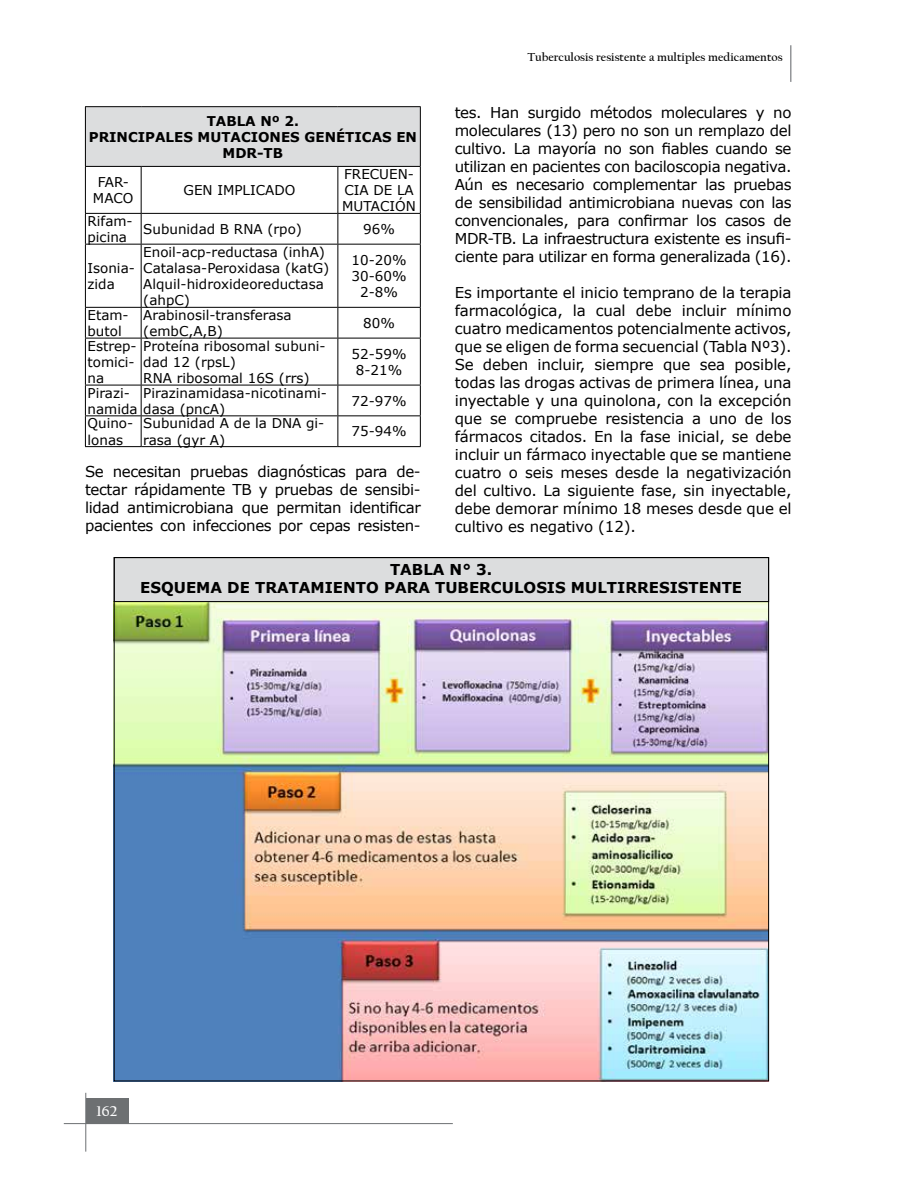
<style>
.page{position:relative;width:918px;height:1188px;background:#fff}
.page>*{position:absolute;margin:0;border:0;box-sizing:border-box;transform-origin:0 0}
.t1{font:15px/18px "Verdana";letter-spacing:-.025em;color:#000;text-align:justify}
.t2{font:700 15px/18px "Verdana";color:#000;text-align:center}
.t3{font:700 15px "Californian FB";color:#fff}
.t4{font:13.5px/16.2px "Verdana";color:#000}
.t5{font:700 13.5px/16.2px "Verdana";color:#000;text-align:center}
.t6{font:700 12px "Californian FB";color:#000}
</style>
<div class="page">
<hr style="left:64px;top:1123px;width:389px;height:1px;background:#6d7072">
<div style="left:86px;top:1098px;width:43px;height:26px;background:#6d7072"></div>
<hr style="left:85px;top:1093px;width:1px;height:59px;background:#6d7072">
<hr style="left:790px;top:45px;width:2px;height:37px;background:#939598">
<img style="left:116px;top:602px;width:651px;height:477px">
<div style="left:114px;top:558px;width:655px;height:44px;background:#dcddde"></div>
<div style="left:114px;top:557px;width:655px;height:45px;border:1px solid #000"></div>
<div style="left:85px;top:107px;width:335px;height:59px;background:#dcddde"></div>
<hr style="left:85px;top:106px;width:56px;height:1px;background:#000">
<hr style="left:141px;top:106px;width:197px;height:1px;background:#000">
<hr style="left:338px;top:106px;width:83px;height:1px;background:#000">
<hr style="left:85px;top:166px;width:56px;height:1px;background:#000">
<hr style="left:141px;top:166px;width:197px;height:1px;background:#000">
<hr style="left:338px;top:166px;width:83px;height:1px;background:#000">
<hr style="left:85px;top:213px;width:56px;height:1px;background:#000">
<hr style="left:141px;top:213px;width:197px;height:1px;background:#000">
<hr style="left:338px;top:213px;width:83px;height:1px;background:#000">
<hr style="left:85px;top:244px;width:56px;height:1px;background:#000">
<hr style="left:141px;top:244px;width:197px;height:1px;background:#000">
<hr style="left:338px;top:244px;width:83px;height:1px;background:#000">
<hr style="left:85px;top:307px;width:56px;height:1px;background:#000">
<hr style="left:141px;top:307px;width:197px;height:1px;background:#000">
<hr style="left:338px;top:307px;width:83px;height:1px;background:#000">
<hr style="left:85px;top:338px;width:56px;height:1px;background:#000">
<hr style="left:141px;top:338px;width:197px;height:1px;background:#000">
<hr style="left:338px;top:338px;width:83px;height:1px;background:#000">
<hr style="left:85px;top:385px;width:56px;height:1px;background:#000">
<hr style="left:141px;top:385px;width:197px;height:1px;background:#000">
<hr style="left:338px;top:385px;width:83px;height:1px;background:#000">
<hr style="left:85px;top:415px;width:56px;height:1px;background:#000">
<hr style="left:141px;top:415px;width:197px;height:1px;background:#000">
<hr style="left:338px;top:415px;width:83px;height:1px;background:#000">
<hr style="left:85px;top:446px;width:56px;height:1px;background:#000">
<hr style="left:141px;top:446px;width:197px;height:1px;background:#000">
<hr style="left:338px;top:446px;width:83px;height:1px;background:#000">
<hr style="left:85px;top:107px;width:1px;height:59px;background:#000">
<hr style="left:85px;top:167px;width:1px;height:46px;background:#000">
<hr style="left:85px;top:214px;width:1px;height:30px;background:#000">
<hr style="left:85px;top:245px;width:1px;height:62px;background:#000">
<hr style="left:85px;top:308px;width:1px;height:30px;background:#000">
<hr style="left:85px;top:338px;width:1px;height:47px;background:#000">
<hr style="left:85px;top:385px;width:1px;height:30px;background:#000">
<hr style="left:85px;top:416px;width:1px;height:30px;background:#000">
<hr style="left:420px;top:107px;width:1px;height:59px;background:#000">
<hr style="left:141px;top:167px;width:1px;height:46px;background:#000">
<hr style="left:337px;top:167px;width:1px;height:46px;background:#000">
<hr style="left:420px;top:167px;width:1px;height:46px;background:#000">
<hr style="left:141px;top:214px;width:1px;height:30px;background:#000">
<hr style="left:337px;top:214px;width:1px;height:30px;background:#000">
<hr style="left:420px;top:214px;width:1px;height:30px;background:#000">
<hr style="left:141px;top:245px;width:1px;height:62px;background:#000">
<hr style="left:337px;top:245px;width:1px;height:62px;background:#000">
<hr style="left:420px;top:245px;width:1px;height:62px;background:#000">
<hr style="left:141px;top:308px;width:1px;height:30px;background:#000">
<hr style="left:337px;top:308px;width:1px;height:30px;background:#000">
<hr style="left:420px;top:308px;width:1px;height:30px;background:#000">
<hr style="left:141px;top:338px;width:1px;height:47px;background:#000">
<hr style="left:337px;top:338px;width:1px;height:47px;background:#000">
<hr style="left:420px;top:338px;width:1px;height:47px;background:#000">
<hr style="left:141px;top:385px;width:1px;height:30px;background:#000">
<hr style="left:337px;top:385px;width:1px;height:30px;background:#000">
<hr style="left:420px;top:385px;width:1px;height:30px;background:#000">
<hr style="left:141px;top:416px;width:1px;height:30px;background:#000">
<hr style="left:337px;top:416px;width:1px;height:30px;background:#000">
<hr style="left:420px;top:416px;width:1px;height:30px;background:#000">
<p class="t6" style="left:528px;top:50px;width:257px">Tuberculosis resistente a multiples medicamentos</p>
<p class="t1" style="left:455px;top:103px;width:338px">tes. Han surgido métodos moleculares y no moleculares (13) pero no son un remplazo del cultivo. La mayoría no son fiables cuando se utilizan en pacientes con baciloscopia negativa.<br>Aún es necesario complementar las pruebas de sensibilidad antimicrobiana nuevas con las convencionales, para confirmar los casos de MDR-TB. La infraestructura existente es insufi&shy;ciente para utilizar en forma generalizada (16).</p>
<p class="t1" style="left:455px;top:283px;width:338px">Es importante el inicio temprano de la terapia farmacológica, la cual debe incluir mínimo cuatro medicamentos potencialmente activos, que se eligen de forma secuencial (Tabla Nº3).<br>Se deben incluir, siempre que sea posible, todas las drogas activas de primera línea, una inyectable y una quinolona, con la excepción que se compruebe resistencia a uno de los fármacos citados. En la fase inicial, se debe incluir un fármaco inyectable que se mantiene cuatro o seis meses desde la negativización del cultivo. La siguiente fase, sin inyectable, debe demorar mínimo 18 meses desde que el cultivo es negativo (12).</p>
<p class="t2" style="left:140px;top:560px;width:603px">TABLA N° 3.<br>ESQUEMA DE TRATAMIENTO PARA TUBERCULOSIS MULTIRRESISTENTE</p>
<p class="t5" style="left:89px;top:112px;width:330px">TABLA Nº 2.<br>PRINCIPALES MUTACIONES GENÉTICAS EN<br>MDR-TB</p>
<p class="t4" style="left:93px;top:174px;width:42px;text-align:center">FAR-<br>MACO</p>
<p class="t4" style="left:184px;top:182px;width:113px">GEN IMPLICADO</p>
<p class="t4" style="left:342px;top:165px;width:75px">FRECUEN-<br>CIA DE LA<br>MUTACIÓN</p>
<p class="t4" style="left:88px;top:212px;width:47px">Rifam&shy;picina</p>
<p class="t4" style="left:143px;top:220px;width:160px">Subunidad B RNA (rpo)</p>
<p class="t4" style="left:363px;top:220px;width:33px">96%</p>
<p class="t4" style="left:88px;top:259px;width:49px">Isonia&shy;zida</p>
<p class="t4" style="left:143px;top:243px;width:187px">Enoil-acp-reductasa (inhA)<br>Catalasa-Peroxidasa (katG)<br>Alquil-hidroxideoreductasa (ahpC)</p>
<p class="t4" style="left:352px;top:251px;width:56px;text-align:center">10-20%<br>30-60%<br>2-8%</p>
<p class="t4" style="left:88px;top:306px;width:43px">Etam&shy;butol</p>
<p class="t4" style="left:143px;top:306px;width:150px">Arabinosil-transferasa (embC,A,B)</p>
<p class="t4" style="left:363px;top:314px;width:33px">80%</p>
<p class="t4" style="left:88px;top:337px;width:51px">Estrep&shy;tomici&shy;na</p>
<p class="t4" style="left:143px;top:337px;width:184px">Proteína ribosomal subuni&shy;dad 12 (rpsL)<br>RNA ribosomal 16S (rrs)</p>
<p class="t4" style="left:352px;top:345px;width:56px;text-align:center">52-59%<br>8-21%</p>
<p class="t4" style="left:88px;top:384px;width:139px">Pirazi-<br>namida dasa (pncA)</p>
<p class="t4" style="left:143px;top:384px;width:185px">Pirazinamidasa-nicotinami-</p>
<p class="t4" style="left:352px;top:392px;width:56px">72-97%</p>
<p class="t4" style="left:88px;top:415px;width:47px">Quino&shy;lonas</p>
<p class="t4" style="left:143px;top:415px;width:183px">Subunidad A de la DNA gi&shy;rasa (gyr A)</p>
<p class="t4" style="left:352px;top:423px;width:56px">75-94%</p>
<p class="t1" style="left:85px;top:462px;width:337px">Se necesitan pruebas diagnósticas para de&shy;tectar rápidamente TB y pruebas de sensibi&shy;lidad antimicrobiana que permitan identificar pacientes con infecciones por cepas resisten-</p>
<p class="t3" style="left:96px;top:1102px;width:22px">162</p>
</div>
